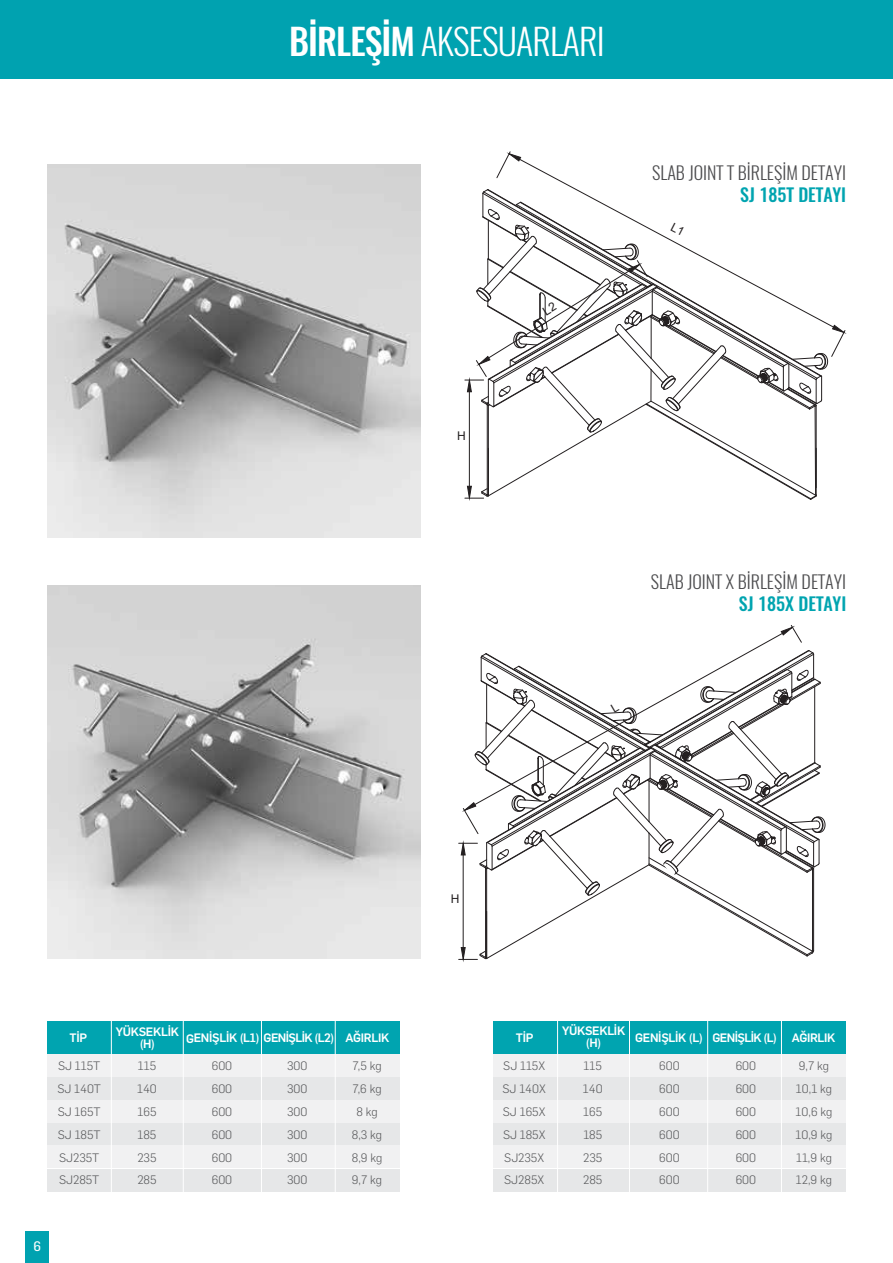
<style>
.page{position:relative;width:893px;height:1263px;background:#fff}
.page>*{position:absolute;margin:0;border:0;box-sizing:border-box;transform-origin:0 0}
.t1{font:300 36px "Oswald";letter-spacing:-.025em;color:#fff}
.t2{font:300 18px "Oswald";color:#4d4d4f}
.t3{font:500 18px "Oswald";color:#00a4b0}
.t4{font:13.5px "Flama";color:#fff}
.t5{font:300 12px/22.8px "Flama";color:#58595b;text-align:justify}
.t6{font:500 12px/12px "Flama";letter-spacing:-.025em;color:#fff;text-align:center}
.t7{font:12px "Arial";color:#231f20}
.s1{font-weight:500}
</style>
<div class="page">
<div style="left:26px;top:1231px;width:23px;height:32px;background:#00a2b0"></div>
<div style="left:1px;top:0;width:892px;height:78px;background:#00a2b0"></div>
<img style="left:48px;top:164px;width:373px;height:373px">
<img style="left:47px;top:585px;width:373px;height:373px">
<div style="left:47px;top:1021px;width:353px;height:33px;background:#00a4b0"></div>
<div style="left:47px;top:1054px;width:353px;height:23px;background:#f1f1f2"></div>
<div style="left:47px;top:1077px;width:353px;height:23px;background:#e6e7e8"></div>
<div style="left:47px;top:1100px;width:353px;height:22px;background:#f1f1f2"></div>
<div style="left:47px;top:1123px;width:353px;height:22px;background:#e6e7e8"></div>
<div style="left:47px;top:1145px;width:353px;height:23px;background:#f1f1f2"></div>
<div style="left:47px;top:1168px;width:353px;height:23px;background:#e6e7e8"></div>
<hr style="left:111px;top:1020px;width:1px;height:174px;background:#fff">
<hr style="left:261px;top:1020px;width:1px;height:174px;background:#fff">
<hr style="left:335px;top:1020px;width:1px;height:174px;background:#fff">
<hr style="left:183px;top:1020px;width:1px;height:174px;background:#fff">
<div style="left:493px;top:1021px;width:353px;height:33px;background:#00a4b0"></div>
<div style="left:493px;top:1054px;width:353px;height:23px;background:#f1f1f2"></div>
<div style="left:493px;top:1077px;width:353px;height:23px;background:#e6e7e8"></div>
<div style="left:493px;top:1100px;width:353px;height:22px;background:#f1f1f2"></div>
<div style="left:493px;top:1123px;width:353px;height:22px;background:#e6e7e8"></div>
<div style="left:493px;top:1145px;width:353px;height:23px;background:#f1f1f2"></div>
<div style="left:493px;top:1168px;width:353px;height:23px;background:#e6e7e8"></div>
<hr style="left:557px;top:1020px;width:1px;height:174px;background:#fff">
<hr style="left:707px;top:1020px;width:1px;height:174px;background:#fff">
<hr style="left:781px;top:1020px;width:1px;height:174px;background:#fff">
<hr style="left:629px;top:1020px;width:1px;height:174px;background:#fff">
<svg style="left:496px;top:151px;width:25px;height:27px"></svg>
<svg style="left:781px;top:625px;width:21px;height:18px"></svg>
<svg style="left:465px;top:189px;width:381px;height:311px"></svg>
<svg style="left:459px;top:650px;width:366px;height:311px"></svg>
<h1 class="t1" style="left:289px;top:17px;width:317px"><span class="s1">BİRLEŞİM</span> AKSESUARLARI</h1>
<h2 class="t2" style="left:652px;top:161px;width:195px">SLAB JOINT T BİRLEŞİM DETAYI</h2>
<h2 class="t3" style="left:740px;top:182px;width:107px">SJ 185T DETAYI</h2>
<p class="t7" style="left:457px;top:427px;width:10px">H</p>
<h2 class="t2" style="left:651px;top:570px;width:197px">SLAB JOINT X BİRLEŞİM DETAYI</h2>
<h2 class="t3" style="left:739px;top:591px;width:109px">SJ 185X DETAYI</h2>
<p class="t7" style="left:451px;top:890px;width:10px">H</p>
<p class="t6" style="left:70px;top:1031px;width:19px">TİP</p>
<p class="t6" style="left:116px;top:1025px;width:65px">YÜKSEKLİK (H)</p>
<p class="t6" style="left:186px;top:1031px;width:205px">GENİŞLİK (L1) GENİŞLİK (L2) AĞIRLIK</p>
<p class="t6" style="left:516px;top:1031px;width:19px">TİP</p>
<p class="t6" style="left:562px;top:1024px;width:65px">YÜKSEKLİK (H)</p>
<p class="t6" style="left:635px;top:1031px;width:202px">GENİŞLİK (L) GENİŞLİK (L) AĞIRLIK</p>
<p class="t5" style="left:57px;top:1054px;width:45px;text-align:left">SJ 115T<br>SJ 140T<br>SJ 165T<br>SJ 185T<br>SJ235T<br>SJ285T</p>
<p class="t5" style="left:503px;top:1054px;width:45px;text-align:left">SJ 115X<br>SJ 140X<br>SJ 165X<br>SJ 185X<br>SJ235X<br>SJ285X</p>
<p class="t5" style="left:287px;top:1054px;width:22px">300<br>300<br>300<br>300<br>300<br>300</p>
<p class="t5" style="left:352px;top:1054px;width:32px;text-align:center">7,5 kg<br>7,6 kg<br>8 kg<br>8,3 kg<br>8,9 kg<br>9,7 kg</p>
<p class="t5" style="left:796px;top:1054px;width:38px;text-align:left">9,7 kg<br>10,1 kg<br>10,6 kg<br>10,9 kg<br>11,9 kg<br>12,9 kg</p>
<p class="t5" style="left:212px;top:1054px;width:22px">600<br>600<br>600<br>600<br>600<br>600</p>
<p class="t5" style="left:659px;top:1054px;width:22px">600<br>600<br>600<br>600<br>600<br>600</p>
<p class="t5" style="left:736px;top:1054px;width:22px">600<br>600<br>600<br>600<br>600<br>600</p>
<p class="t5" style="left:137px;top:1054px;width:21px">115<br>140<br>165<br>185<br>235<br>285</p>
<p class="t5" style="left:583px;top:1054px;width:21px">115<br>140<br>165<br>185<br>235<br>285</p>
<p class="t4" style="left:34px;top:1238px;width:9px">6</p>
</div>
